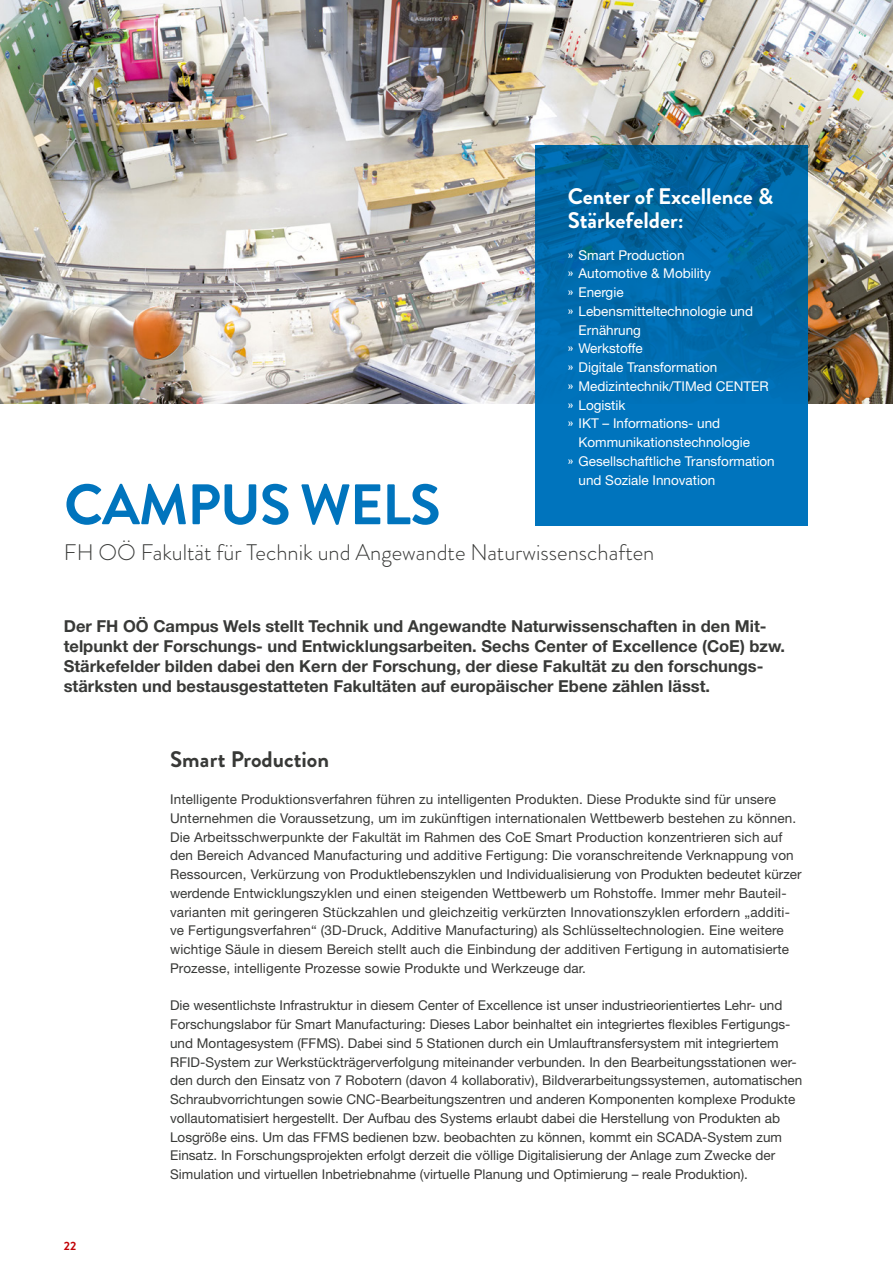
<style>
.page{position:relative;width:893px;height:1263px;background:#fff}
.page>*{position:absolute;margin:0;border:0;box-sizing:border-box;transform-origin:0 0}
.t1{font:700 57px "Brandon Grotesque";letter-spacing:-.02em;color:#0074bd}
.t2{font:300 22.5px "Brandon Grotesque";color:#383937}
.t3{font:700 22.5px/24px "Brandon Grotesque";color:#fff}
.t4{font:700 22.5px "Brandon Grotesque";color:#383937}
.t5{font:700 16.5px/19.8px "Helvetica Neue LT Std";color:#383937}
.t6{font:13.5px/18.8px "Helvetica Neue LT Std";color:#383937}
.t7{font:13.5px "Helvetica Neue LT Std";color:#fff}
.t8{font:700 12px "Brandon Grotesque";color:#c20206}
.s1{font-family:"Brandon Grotesque"}
</style>
<div class="page">
<img style="left:0;top:0;width:893px;height:403px">
<svg style="left:536px;top:145px;width:272px;height:381px;background:#006caf"></svg>
<h2 class="t3" style="left:568px;top:185px;width:207px">Center of Excellence &amp;<br>Stärkefelder:</h2>
<p class="t7" style="left:568px;top:247px;width:118px"><span class="s1">»</span> Smart Production</p>
<p class="t7" style="left:568px;top:265px;width:144px"><span class="s1">»</span> Automotive &amp; Mobility</p>
<p class="t7" style="left:568px;top:284px;width:57px"><span class="s1">»</span> Energie</p>
<p class="t7" style="left:568px;top:303px;width:187px"><span class="s1">»</span> Lebensmitteltechnologie und</p>
<p class="t7" style="left:578px;top:322px;width:64px">Ernährung</p>
<p class="t7" style="left:568px;top:340px;width:76px"><span class="s1">»</span> Werkstoffe</p>
<p class="t7" style="left:568px;top:359px;width:151px"><span class="s1">»</span> Digitale Transformation</p>
<p class="t7" style="left:568px;top:378px;width:202px"><span class="s1">»</span> Medizintechnik/TIMed CENTER</p>
<p class="t7" style="left:568px;top:397px;width:59px"><span class="s1">»</span> Logistik</p>
<p class="t7" style="left:568px;top:415px;width:154px"><span class="s1">»</span> IKT – Informations- und</p>
<p class="t7" style="left:578px;top:434px;width:173px">Kommunikationstechnologie</p>
<p class="t7" style="left:568px;top:453px;width:208px"><span class="s1">»</span> Gesellschaftliche Transformation</p>
<p class="t7" style="left:578px;top:472px;width:138px">und Soziale Innovation</p>
<h1 class="t1" style="left:64px;top:465px;width:378px">CAMPUS WELS</h1>
<h2 class="t2" style="left:64px;top:537px;width:592px">FH OÖ Fakultät für Technik und Angewandte Naturwissenschaften</h2>
<p class="t5" style="left:64px;top:616px;width:723px">Der FH OÖ Campus Wels stellt Technik und Angewandte Naturwissenschaften in den Mit&shy;telpunkt der Forschungs- und Entwicklungsarbeiten. Sechs Center of Excellence (CoE) bzw.<br>Stärkefelder bilden dabei den Kern der Forschung, der diese Fakultät zu den forschungs&shy;stärksten und bestausgestatteten Fakultäten auf europäischer Ebene zählen lässt.</p>
<p class="t8" style="left:64px;top:1237px;width:14px">22</p>
<h2 class="t4" style="left:170px;top:743px;width:160px">Smart Production</h2>
<p class="t6" style="left:170px;top:790px;width:633px">Intelligente Produktionsverfahren führen zu intelligenten Produkten. Diese Produkte sind für unsere Unternehmen die Voraussetzung, um im zukünftigen internationalen Wettbewerb bestehen zu können.<br>Die Arbeitsschwerpunkte der Fakultät im Rahmen des CoE Smart Production konzentrieren sich auf den Bereich Advanced Manufacturing und additive Fertigung: Die voranschreitende Verknappung von Ressourcen, Verkürzung von Produktlebenszyklen und Individualisierung von Produkten bedeutet kürzer werdende Entwicklungszyklen und einen steigenden Wettbewerb um Rohstoffe. Immer mehr Bauteil&shy;varianten mit geringeren Stückzahlen und gleichzeitig verkürzten Innovationszyklen erfordern „additi&shy;ve Fertigungsverfahren“ (3D-Druck, Additive Manufacturing) als Schlüsseltechnologien. Eine weitere wichtige Säule in diesem Bereich stellt auch die Einbindung der additiven Fertigung in automatisierte Prozesse, intelligente Prozesse sowie Produkte und Werkzeuge dar.</p>
<p class="t6" style="left:170px;top:996px;width:634px">Die wesentlichste Infrastruktur in diesem Center of Excellence ist unser industrieorientiertes Lehr- und Forschungslabor für Smart Manufacturing: Dieses Labor beinhaltet ein integriertes flexibles Fertigungs&shy;und Montagesystem (FFMS). Dabei sind 5 Stationen durch ein Umlauftransfersystem mit integriertem RFID-System zur Werkstückträgerverfolgung miteinander verbunden. In den Bearbeitungsstationen wer&shy;den durch den Einsatz von 7 Robotern (davon 4 kollaborativ), Bildverarbeitungssystemen, automatischen Schraubvorrichtungen sowie CNC-Bearbeitungszentren und anderen Komponenten komplexe Produkte vollautomatisiert hergestellt. Der Aufbau des Systems erlaubt dabei die Herstellung von Produkten ab Losgröße eins. Um das FFMS bedienen bzw. beobachten zu können, kommt ein SCADA-System zum Einsatz. In Forschungsprojekten erfolgt derzeit die völlige Digitalisierung der Anlage zum Zwecke der Simulation und virtuellen Inbetriebnahme (virtuelle Planung und Optimierung – reale Produktion).</p>
</div>
